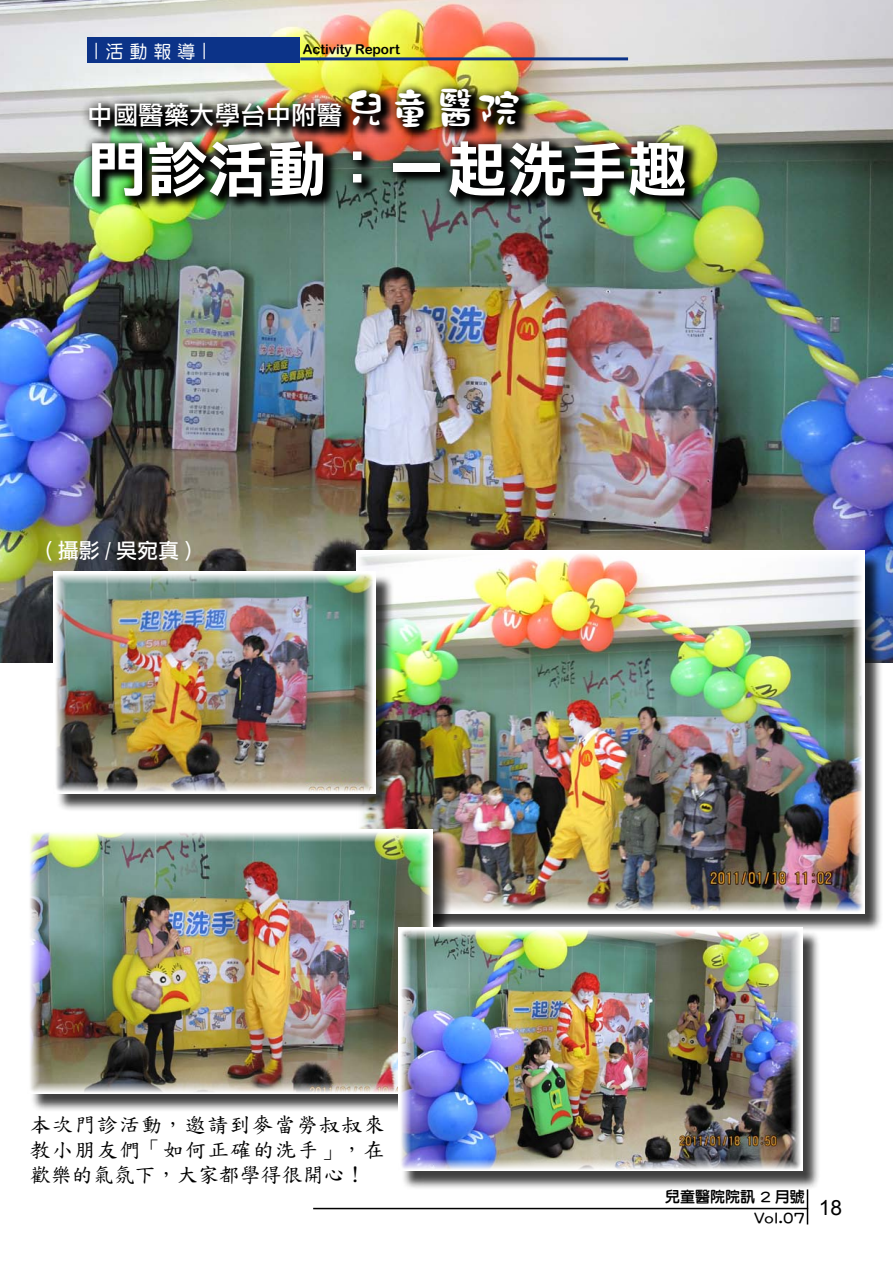
<style>
.page{position:relative;width:893px;height:1263px;background:#fff}
.page>*{position:absolute;margin:0;border:0;box-sizing:border-box;transform-origin:0 0}
.t1{font:60px "DF Li Hei Std W7";color:#fff}
.t2{font:25.5px "DF Li Hei Std W5";color:#fff}
.t3{font:21px/25.2px "DF Kai Shu SB Estd BF";letter-spacing:.065em;color:#000;text-align:justify}
.t4{font:21px "DF Li Hei Std W5";color:#fff}
.t5{font:21px "Arial";color:#000}
.t6{font:18px "DF Yuan Std W5";color:#fff}
.t7{font:15px "DF Li Yuan Std W7";color:#000}
.t8{font:13.5px "Arial Rounded MT Bold";color:#000}
.s1{font-family:"DF Mo Std W9";font-size:45px}
</style>
<div class="page">
<img style="left:0;top:0;width:893px;height:662px">
<div style="left:359px;top:553px;width:524px;height:379px;background:#000;opacity:.75"></div>
<img style="left:356px;top:548px;width:508px;height:366px">
<div style="left:30px;top:832px;width:421px;height:280px;background:#000;opacity:.75"></div>
<img style="left:30px;top:827px;width:405px;height:267px">
<div style="left:56px;top:574px;width:338px;height:238px;background:#000;opacity:.75"></div>
<img style="left:53px;top:570px;width:324px;height:225px">
<div style="left:401px;top:930px;width:420px;height:259px;background:#000;opacity:.75"></div>
<img style="left:397px;top:926px;width:407px;height:246px">
<div style="left:87px;top:38px;width:213px;height:25px;background:#0c3388"></div>
<hr style="left:300px;top:57px;width:328px;height:3px;background:#0c3388">
<hr style="left:807px;top:1189px;width:1px;height:35px;background:#000">
<hr style="left:313px;top:1208px;width:495px;height:1px;background:#000">
<img style="left:86px;top:83px;width:613px;height:126px">
<img style="left:79px;top:79px;width:614px;height:127px">
<p class="t6" style="left:87px;top:60px;width:19px;rotate:-90deg">—</p>
<p class="t6" style="left:105px;top:41px;width:91px">活 動 報 導</p>
<p class="t6" style="left:195px;top:60px;width:19px;rotate:-90deg">—</p>
<p class="t8" style="left:303px;top:41px;width:99px">Activity Report</p>
<p class="t2" style="left:87px;top:101px;width:436px">中國醫藥大學台中附醫<span class="s1">兒童醫院</span></p>
<p class="t1" style="left:87px;top:137px;width:601px">門診活動：一起洗手趣</p>
<p class="t4" style="left:46px;top:539px;width:147px">(攝影/吳宛真)</p>
<p class="t3" style="left:30px;top:1112px;width:357px">本次門診活動，邀請到麥當勞叔叔來教小朋友們「如何正確的洗手」，在歡樂的氣氛下，大家都學得很開心 !</p>
<p class="t7" style="left:665px;top:1189px;width:141px">兒童醫院院訊 2 月號</p>
<p class="t7" style="left:754px;top:1210px;width:52px">Vol.07</p>
<p class="t5" style="left:819px;top:1194px;width:25px">18</p>
</div>
